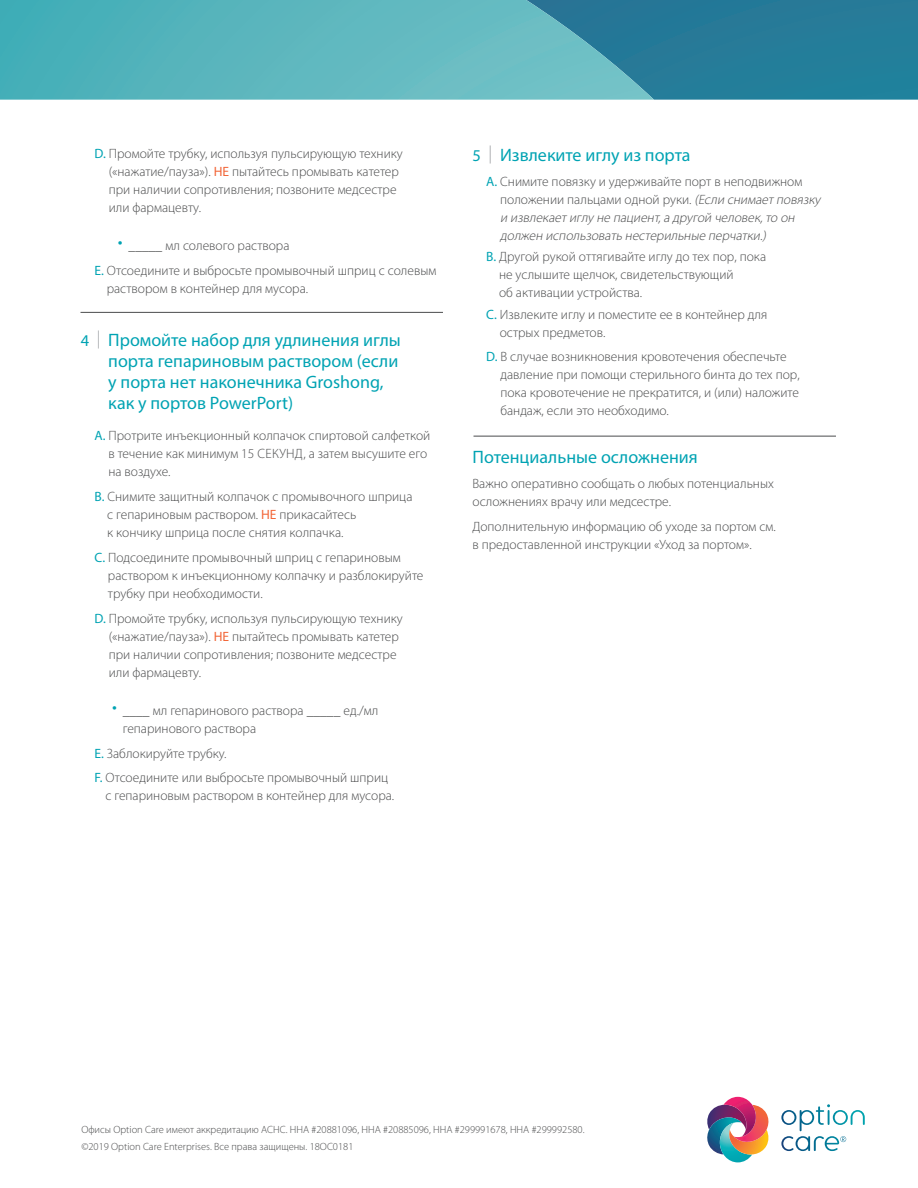
<style>
.page{position:relative;width:918px;height:1188px;background:#fff}
.page>*{position:absolute;margin:0;border:0;box-sizing:border-box;transform-origin:0 0}
.t1{font:18px/21px "Myriad Pro";color:#00a3b3}
.t2{font:300 13.5px/18px "Myriad Pro";color:#4b4c4d}
.t3{font:italic 300 13.5px/18px "Myriad Pro";color:#4b4c4d}
.t4{font:300 10.5px/16.5px "Myriad Pro";color:#4b4c4d}
.s1{font-weight:400;color:#00a3b3}
.s2{font-weight:400;color:#f26537}
.s3{font-size:19.5px;color:#00a3b3}
.s4{font-size:16.5px}
.s5{font-weight:300;color:#9d9fa2}
.s6{font-weight:400;font-style:normal;color:#00a3b3}
.s7{font-style:normal}
</style>
<div class="page">
<div style="left:654px;top:0;width:264px;height:100px;background:#247d9a"></div>
<svg style="left:0;top:0;width:654px;height:100px"></svg>
<svg style="left:707px;top:1097px;width:62px;height:65px"></svg>
<svg style="left:781px;top:1104px;width:84px;height:47px"></svg>
<hr style="left:474px;top:436px;width:362px;height:1px;background:#4b4c4d">
<hr style="left:81px;top:312px;width:362px;height:1px;background:#4b4c4d">
<p class="t2" style="left:109px;top:144px;width:296px;text-indent:-14px"><span class="s1">D.</span> Промойте трубку, используя пульсирующую технику («нажатие/пауза»). <span class="s2">НЕ</span> пытайтесь промывать катетер при наличии сопротивления; позвоните медсестре или фармацевту.</p>
<p class="t2" style="left:94px;top:233px;width:344px;line-height:24.8px;text-indent:24px"><span class="s3">•</span> _____ мл солевого раствора<br><span class="s1">E.</span> Отсоедините и выбросьте промывочный шприц с солевым</p>
<p class="t2" style="left:107px;top:279px;width:203px">раствором в контейнер для мусора.</p>
<h1 class="t1" style="left:108px;top:329px;width:294px;text-indent:-28px"><span class="s4">4</span> <span class="s5">|</span> Промойте набор для удлинения иглы порта гепариновым раствором (если у порта нет наконечника Groshong, как у портов PowerPort)</h1>
<p class="t2" style="left:108px;top:427px;width:324px;text-indent:-14px"><span class="s1">A.</span> Протрите инъекционный колпачок спиртовой салфеткой в течение как минимум 15 СЕКУНД, а затем высушите его на воздухе.</p>
<p class="t2" style="left:107px;top:488px;width:307px;text-indent:-13px"><span class="s1">B.</span> Снимите защитный колпачок с промывочного шприца с гепариновым раствором. <span class="s2">НЕ</span> прикасайтесь<br>к кончику шприца после снятия колпачка.</p>
<p class="t2" style="left:108px;top:548px;width:317px;text-indent:-14px"><span class="s1">C.</span> Подсоедините промывочный шприц с гепариновым раствором к инъекционному колпачку и разблокируйте трубку при необходимости.</p>
<p class="t2" style="left:109px;top:609px;width:296px;text-indent:-14px"><span class="s1">D.</span> Промойте трубку, используя пульсирующую технику («нажатие/пауза»). <span class="s2">НЕ</span> пытайтесь промывать катетер при наличии сопротивления; позвоните медсестре или фармацевту.</p>
<p class="t2" style="left:123px;top:701px;width:257px;text-indent:-11px"><span class="s3">•</span> ____ мл гепаринового раствора _____ ед./мл гепаринового раствора</p>
<p class="t2" style="left:94px;top:741px;width:295px;line-height:24.8px"><span class="s1">E.</span> Заблокируйте трубку.<br><span class="s1">F.</span> Отсоедините или выбросьте промывочный шприц</p>
<p class="t2" style="left:105px;top:787px;width:290px">с гепариновым раствором в контейнер для мусора.</p>
<h1 class="t1" style="left:472px;top:144px;width:219px"><span class="s4">5</span> <span class="s5">|</span> Извлеките иглу из порта</h1>
<p class="t3" style="left:500px;top:172px;width:325px;text-indent:-14px"><span class="s6">A.</span> <span class="s7">Снимите повязку и удерживайте порт в неподвижном положении пальцами одной руки.</span> (Если снимаетповязку и извлекаетиглу не пациент,а другой человек,то он должен использовать нестерильные перчатки.)</p>
<p class="t2" style="left:499px;top:248px;width:269px;text-indent:-13px"><span class="s1">B.</span> Другой рукой оттягивайте иглу до тех пор, пока не услышите щелчок, свидетельствующий<br>об активации устройства.</p>
<p class="t2" style="left:500px;top:305px;width:269px;text-indent:-14px"><span class="s1">C.</span> Извлеките иглу и поместите ее в контейнер для острых предметов.</p>
<p class="t2" style="left:500px;top:348px;width:301px;text-indent:-14px"><span class="s1">D.</span> В случае возникновения кровотечения обеспечьте давление при помощи стерильного бинта до тех пор, пока кровотечение не прекратится, и (или) наложите бандаж, если это необходимо.</p>
<h1 class="t1" style="left:472px;top:447px;width:227px">Потенциальные осложнения</h1>
<p class="t2" style="left:472px;top:475px;width:303px">Важно оперативно сообщать о любых потенциальных осложнениях врачу или медсестре.</p>
<p class="t2" style="left:472px;top:517px;width:305px">Дополнительную информацию об уходе за портом см. в предоставленной инструкции «Уход за портом».</p>
<p class="t4" style="left:81px;top:1122px;width:505px">Офисы Option Care имеют аккредитацию ACHC. HHA #20881096, HHA #20885096, HHA #299991678, HHA #299992580. ©2019 Option Care Enterprises. Все права защищены. 18OC0181</p>
</div>
